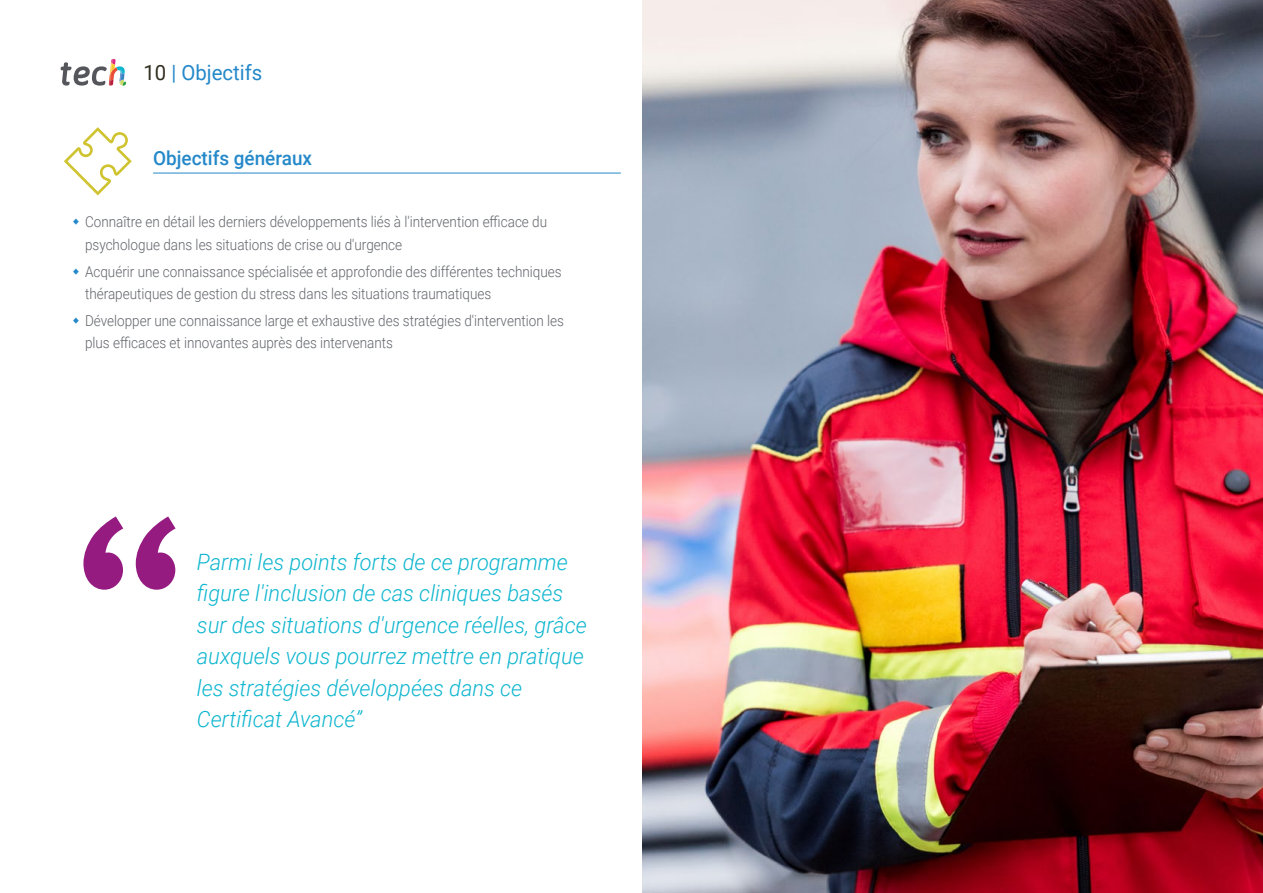
<style>
.page{position:relative;width:1263px;height:893px;background:#fff}
.page>*{position:absolute;margin:0;border:0;box-sizing:border-box;transform-origin:0 0}
.t1{font:italic 300 22.5px/31.5px "Roboto";color:#0fb6cf}
.t2{font:21px "Roboto";color:#2488c9}
.t3{font:500 19.5px "Roboto";color:#2488c9}
.t4{font:300 15px/22.5px "Roboto";color:#61646a;scale:.9 1}
.s1{color:#312e20}
</style>
<div class="page">
<img style="left:642px;top:0;width:621px;height:893px">
<svg style="left:61px;top:59px;width:65px;height:27px"></svg>
<hr style="left:153px;top:173px;width:468px;height:1px;background:#2488c9">
<svg style="left:64px;top:127px;width:68px;height:68px"></svg>
<svg style="left:83px;top:516px;width:93px;height:74px"></svg>
<h2 class="t2" style="left:144px;top:57px;width:120px"><span class="s1">10</span> | Objectifs</h2>
<h3 class="t3" style="left:153px;top:144px;width:160px">Objectifs généraux</h3>
<p class="t4" style="left:85px;top:210px;width:515px">Connaître en détail les derniers développements liés à l'intervention efficace du psychologue dans les situations de crise ou d'urgence</p>
<p class="t4" style="left:85px;top:259px;width:531px">Acquérir une connaissance spécialisée et approfondie des différentes techniques thérapeutiques de gestion du stress dans les situations traumatiques</p>
<p class="t4" style="left:85px;top:309px;width:533px">Développer une connaissance large et exhaustive des stratégies d'intervention les plus efficaces et innovantes auprès des intervenants</p>
<h1 class="t1" style="left:197px;top:545px;width:391px">Parmi les points forts de ce programme figure l'inclusion de cas cliniques basés sur des situations d'urgence réelles, grâce auxquels vous pourrez mettre en pratique les stratégies développées dans ce Certificat Avancé”</h1>
</div>
